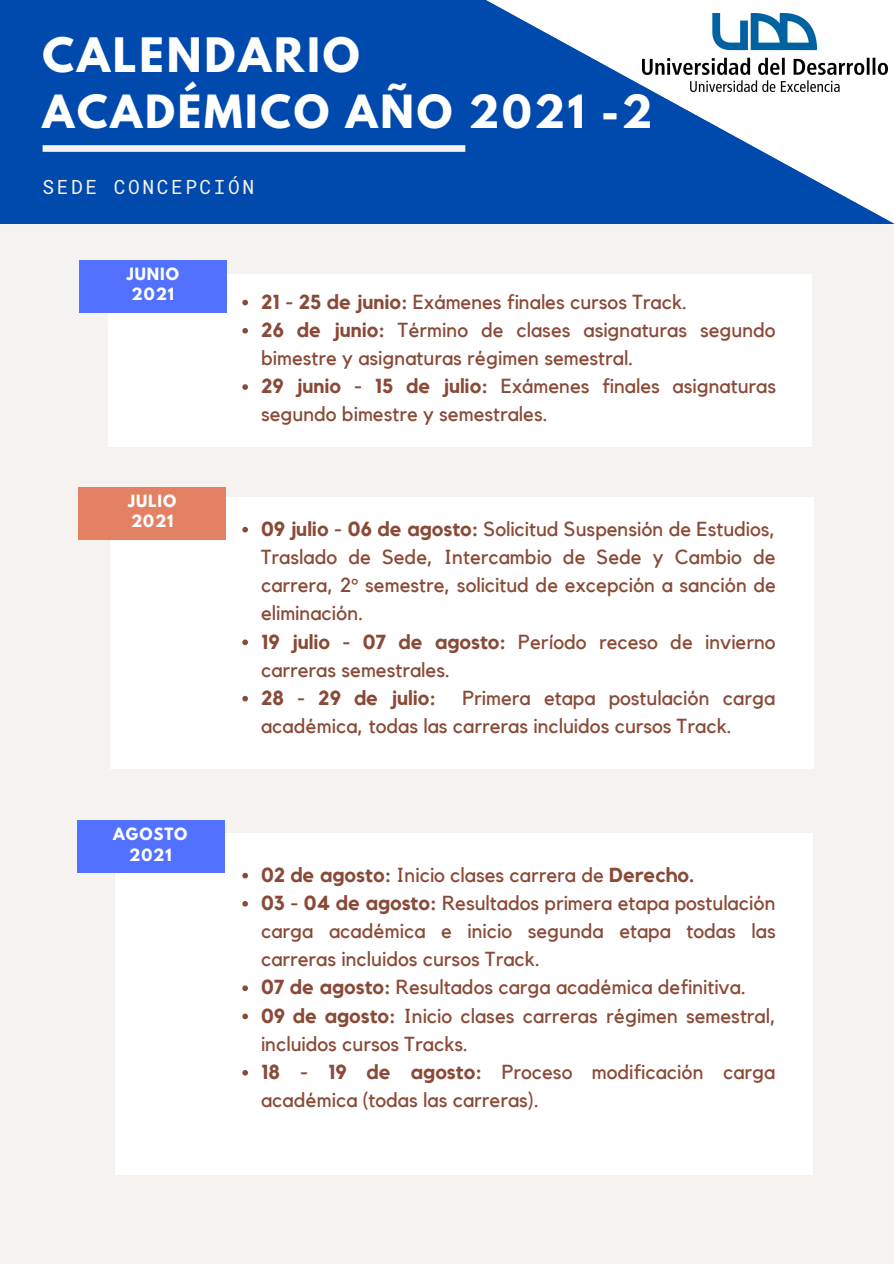
<style>
.page{position:relative;width:894px;height:1264px;background:#fff}
.page>*{position:absolute;margin:0;border:0;box-sizing:border-box;transform-origin:0 0}
.t1{font:700 42px "League Spartan";letter-spacing:.07em;color:#fff}
.t2{font:700 40.5px "League Spartan";letter-spacing:.07em;color:#fff}
.t3{font:20.25px/28.2px "Kollektif";color:#894a37}
.t4{font:700 20.25px "Kollektif";color:#894a37}
.t5{font:19.5px "Roboto Mono";letter-spacing:.13em;color:#f6f2ef}
.t6{font:700 15px/20.2px "League Spartan";letter-spacing:.06em;color:#fff;text-align:center}
.s1{font-weight:700}
</style>
<div class="page">
<div style="left:0;top:0;width:893px;height:1263px;background:#f6f2ef"></div>
<div style="left:0;top:0;width:893px;height:224px;background:#004aad"></div>
<div style="left:109px;top:274px;width:702px;height:172px;background:#fff"></div>
<div style="left:79px;top:260px;width:148px;height:52px;background:#5271ff"></div>
<div style="left:110px;top:497px;width:703px;height:272px;background:#fff"></div>
<div style="left:115px;top:833px;width:697px;height:341px;background:#fff"></div>
<svg style="left:43px;top:145px;width:356px;height:7px;background:#eaeaeb"></svg>
<svg style="left:399px;top:0;width:494px;height:223px"></svg>
<div style="left:78px;top:487px;width:148px;height:52px;background:#e48162"></div>
<div style="left:77px;top:820px;width:147px;height:52px;background:#5271ff"></div>
<svg style="left:242px;top:527px;width:6px;height:5px"></svg>
<svg style="left:242px;top:639px;width:6px;height:6px"></svg>
<svg style="left:242px;top:696px;width:6px;height:5px"></svg>
<svg style="left:242px;top:872px;width:6px;height:6px"></svg>
<svg style="left:242px;top:901px;width:6px;height:5px"></svg>
<svg style="left:242px;top:985px;width:6px;height:6px"></svg>
<svg style="left:242px;top:1013px;width:6px;height:6px"></svg>
<svg style="left:242px;top:1070px;width:6px;height:5px"></svg>
<img style="left:642px;top:14px;width:245px;height:77px">
<svg style="left:242px;top:300px;width:6px;height:5px"></svg>
<svg style="left:242px;top:328px;width:6px;height:5px"></svg>
<svg style="left:242px;top:384px;width:6px;height:6px"></svg>
<p class="t1" style="left:43px;top:34px;width:319px">CALENDARIO</p>
<p class="t2" style="left:43px;top:92px;width:611px">ACADÉMICO AÑO 2021 -2</p>
<p class="t5" style="left:43px;top:174px;width:213px">SEDE CONCEPCIÓN</p>
<p class="t6" style="left:127px;top:266px;width:53px">JUNIO</p>
<p class="t6" style="left:132px;top:286px;width:44px">2021</p>
<p class="t6" style="left:128px;top:493px;width:50px">JULIO</p>
<p class="t6" style="left:131px;top:513px;width:44px">2021</p>
<p class="t3" style="left:261px;top:288px;width:427px"><span class="s1">21 - 25 de junio:</span> Exámenes finales cursos Track.</p>
<p class="t3" style="left:261px;top:316px;width:516px"><span class="s1">26 de junio:</span> Término de clases asignaturas segundo bimestre y asignaturas régimen semestral.</p>
<p class="t3" style="left:261px;top:373px;width:516px"><span class="s1">29 junio - 15 de julio:</span> Exámenes finales asignaturas segundo bimestre y semestrales.</p>
<p class="t3" style="left:261px;top:515px;width:516px;text-align:justify"><span class="s1">09 julio - 06 de agosto:</span> Solicitud Suspensión de Estudios, Traslado de Sede, Intercambio de Sede y Cambio de carrera, 2° semestre, solicitud de excepción a sanción de eliminación.</p>
<p class="t3" style="left:261px;top:628px;width:516px"><span class="s1">19 julio - 07 de agosto:</span> Período receso de invierno carreras semestrales.</p>
<p class="t4" style="left:261px;top:688px;width:176px">28 - 29 de julio:</p>
<p class="t3" style="left:261px;top:684px;width:515px;text-indent:201px">Primera etapa postulación carga académica, todas las carreras incluidos cursos Track.</p>
<p class="t6" style="left:113px;top:826px;width:76px">AGOSTO<br>2021</p>
<p class="t3" style="left:261px;top:861px;width:434px"><span class="s1">02 de agosto:</span> Inicio clases carrera de <span class="s1">Derecho.</span></p>
<p class="t3" style="left:261px;top:889px;width:516px;text-align:justify"><span class="s1">03 - 04 de agosto:</span> Resultados primera etapa postulación carga académica e inicio segunda etapa todas las carreras incluidos cursos Track.</p>
<p class="t3" style="left:261px;top:974px;width:486px"><span class="s1">07 de agosto:</span> Resultados carga académica definitiva.</p>
<p class="t3" style="left:261px;top:1002px;width:516px"><span class="s1">09 de agosto:</span> Inicio clases carreras régimen semestral, incluidos cursos Tracks.</p>
<p class="t3" style="left:261px;top:1058px;width:515px"><span class="s1">18 - 19 de agosto:</span> Proceso modificación carga académica (todas las carreras).</p>
</div>
